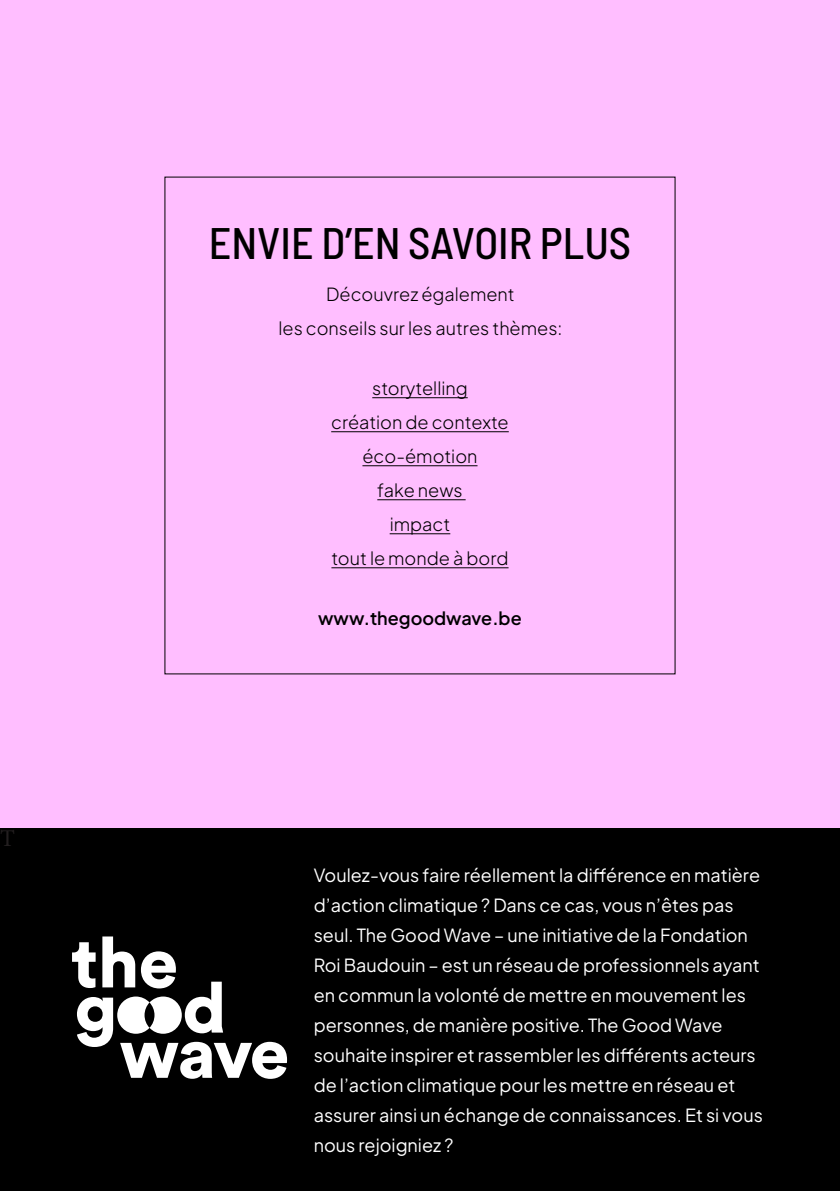
<style>
.page{position:relative;width:840px;height:1191px;background:#fff}
.page>*{position:absolute;margin:0;border:0;box-sizing:border-box;transform-origin:0 0}
.t1{font:500 semi-condensed 44px "Barlow";color:#000}
.t2{font:24px "Minion Pro";color:#231f20}
.Paragraph_Style_1{font:18px/30px "Plus Jakarta Sans";color:#fff}
.t3{font:300 18px "Plus Jakarta Sans";color:#000}
.t4{font:600 18px "Plus Jakarta Sans";color:#000}
</style>
<div class="page">
<div style="left:0;top:0;width:839px;height:828px;background:#ffbeff"></div>
<div style="left:0;top:828px;width:839px;height:363px;background:#000"></div>
<svg style="left:72px;top:936px;width:215px;height:142px"></svg>
<hr style="left:372px;top:397px;width:95px;height:1px;background:#000">
<hr style="left:331px;top:431px;width:177px;height:1px;background:#000">
<hr style="left:362px;top:465px;width:115px;height:1px;background:#000">
<hr style="left:377px;top:499px;width:88px;height:1px;background:#000">
<hr style="left:389px;top:533px;width:61px;height:1px;background:#000">
<hr style="left:331px;top:567px;width:177px;height:1px;background:#000">
<p class="t2" style="left:0;top:822px;width:16px">T</p>
<p class="t1" style="left:208px;top:211px;width:424px">ENVIE D’EN SAVOIR PLUS</p>
<p class="t3" style="left:326px;top:280px;width:190px">Découvrez également</p>
<p class="t3" style="left:278px;top:314px;width:285px">les conseils sur les autres thèmes:</p>
<p class="t3" style="left:372px;top:374px;width:97px">storytelling</p>
<p class="t3" style="left:331px;top:408px;width:179px">création de contexte</p>
<p class="t3" style="left:362px;top:442px;width:116px">éco-émotion</p>
<p class="t3" style="left:377px;top:476px;width:87px">fake news</p>
<p class="t3" style="left:389px;top:510px;width:62px">impact</p>
<p class="t3" style="left:331px;top:544px;width:178px">tout le monde à bord</p>
<p class="t4" style="left:318px;top:602px;width:205px">www.thegoodwave.be</p>
<p class="Paragraph_Style_1" style="left:313px;top:858px;width:450px">Voulez-vous faire réellement la différence en matière d’action climatique ? Dans ce cas, vous n’êtes pas seul. The Good Wave – une initiative de la Fondation Roi Baudouin – est un réseau de professionnels ayant en commun la volonté de mettre en mouvement les personnes, de manière positive. The Good Wave souhaite inspirer et rassembler les différents acteurs de l’action climatique pour les mettre en réseau et assurer ainsi un échange de connaissances. Et si vous nous rejoigniez ?</p>
</div>
